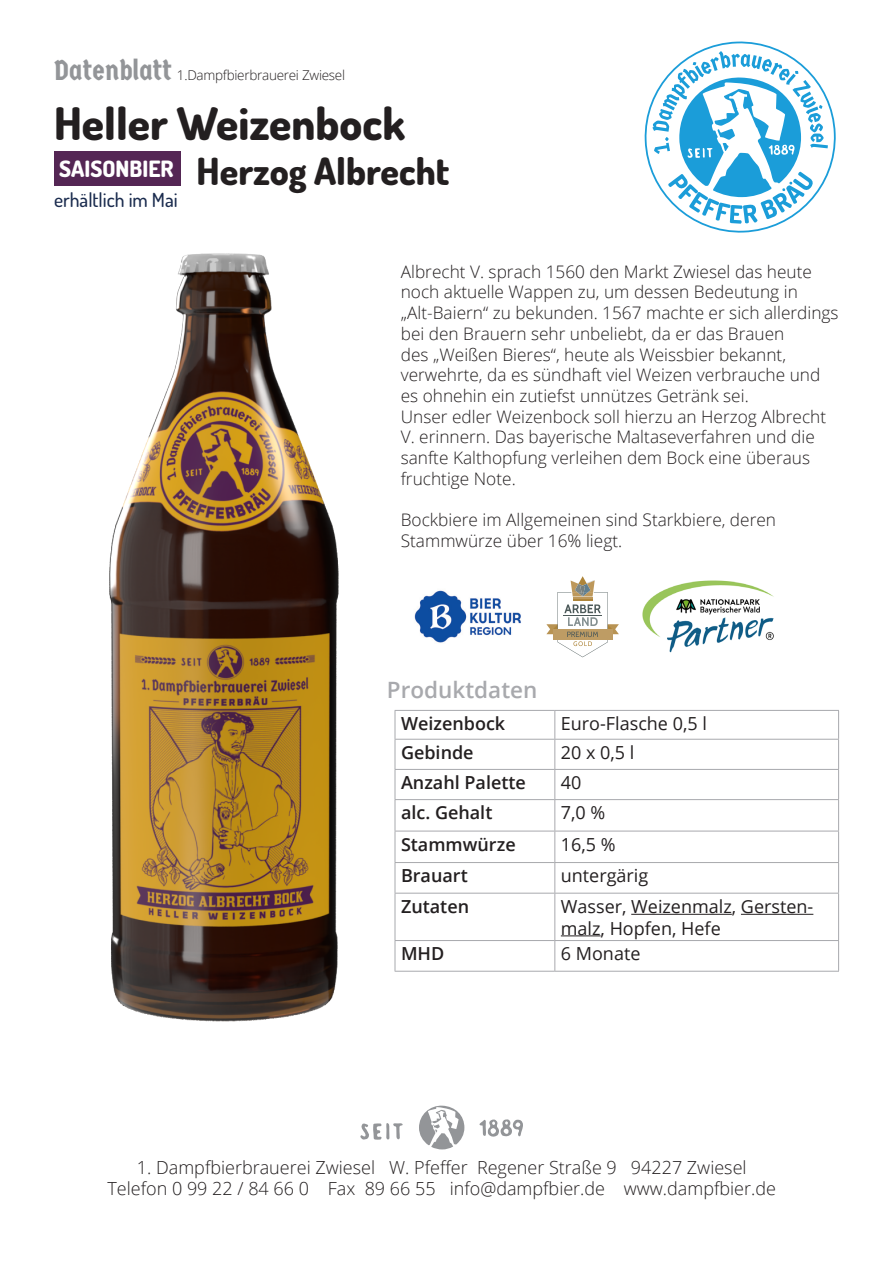
<style>
.page{position:relative;width:893px;height:1263px;background:#fff}
.page>*{position:absolute;margin:0;border:0;box-sizing:border-box;transform-origin:0 0}
.t1{font:800 45px "Dosis";color:#231f20}
.t2{font:800 37.5px "Dosis";color:#231f20}
.t3{font:600 22.5px "Open Sans";color:#a8a9ad}
.t4{font:800 22.5px "Dosis";color:#fff}
.t5{font:500 19.5px "Dosis";color:#1a2b4e}
.t6{font:300 18px "Open Sans";color:#231f20}
.t7{font:18px/21.6px "Open Sans";color:#231f20}
.t8{font:600 18px "Open Sans";color:#231f20}
.t9{font:300 17.25px/20.7px "Open Sans";color:#231f20}
.t10{font:300 13.5px "Open Sans";letter-spacing:-.02em;color:#231f20}
.s1{font-family:"Germania One";font-weight:400;font-size:28.5px;color:#939598}
</style>
<div class="page">
<img style="left:414px;top:590px;width:107px;height:53px">
<svg style="left:546px;top:576px;width:73px;height:81px"></svg>
<img style="left:642px;top:580px;width:132px;height:73px">
<svg style="left:644px;top:41px;width:192px;height:192px"></svg>
<svg style="left:419px;top:1105px;width:45px;height:44px"></svg>
<svg style="left:360px;top:1123px;width:43px;height:17px"></svg>
<svg style="left:479px;top:1119px;width:44px;height:18px"></svg>
<hr style="left:395px;top:710px;width:160px;height:1px;background:#a8a9ad">
<hr style="left:555px;top:710px;width:284px;height:1px;background:#a8a9ad">
<hr style="left:395px;top:739px;width:160px;height:1px;background:#a8a9ad">
<hr style="left:555px;top:739px;width:284px;height:1px;background:#a8a9ad">
<hr style="left:395px;top:769px;width:160px;height:1px;background:#a8a9ad">
<svg style="left:395px;top:711px;width:1px;height:88px"></svg>
<hr style="left:555px;top:769px;width:284px;height:1px;background:#a8a9ad">
<svg style="left:554px;top:711px;width:1px;height:88px"></svg>
<svg style="left:838px;top:711px;width:1px;height:88px"></svg>
<hr style="left:395px;top:799px;width:160px;height:1px;background:#a8a9ad">
<hr style="left:395px;top:800px;width:1px;height:31px;background:#a8a9ad">
<hr style="left:555px;top:799px;width:284px;height:1px;background:#a8a9ad">
<hr style="left:554px;top:800px;width:1px;height:31px;background:#a8a9ad">
<hr style="left:838px;top:800px;width:1px;height:31px;background:#a8a9ad">
<hr style="left:395px;top:831px;width:160px;height:1px;background:#a8a9ad">
<hr style="left:395px;top:831px;width:1px;height:31px;background:#a8a9ad">
<hr style="left:555px;top:831px;width:284px;height:1px;background:#a8a9ad">
<hr style="left:554px;top:831px;width:1px;height:31px;background:#a8a9ad">
<hr style="left:838px;top:831px;width:1px;height:31px;background:#a8a9ad">
<hr style="left:395px;top:862px;width:160px;height:1px;background:#a8a9ad">
<hr style="left:395px;top:863px;width:1px;height:30px;background:#a8a9ad">
<hr style="left:555px;top:862px;width:284px;height:1px;background:#a8a9ad">
<hr style="left:554px;top:863px;width:1px;height:30px;background:#a8a9ad">
<hr style="left:838px;top:863px;width:1px;height:30px;background:#a8a9ad">
<hr style="left:395px;top:893px;width:160px;height:1px;background:#a8a9ad">
<hr style="left:395px;top:893px;width:1px;height:47px;background:#a8a9ad">
<hr style="left:555px;top:893px;width:284px;height:1px;background:#a8a9ad">
<hr style="left:554px;top:893px;width:1px;height:47px;background:#a8a9ad">
<hr style="left:838px;top:893px;width:1px;height:47px;background:#a8a9ad">
<hr style="left:395px;top:940px;width:160px;height:1px;background:#a8a9ad">
<hr style="left:395px;top:941px;width:1px;height:30px;background:#a8a9ad">
<hr style="left:555px;top:940px;width:284px;height:1px;background:#a8a9ad">
<hr style="left:554px;top:941px;width:1px;height:30px;background:#a8a9ad">
<hr style="left:838px;top:941px;width:1px;height:30px;background:#a8a9ad">
<hr style="left:395px;top:971px;width:160px;height:1px;background:#a8a9ad">
<hr style="left:555px;top:971px;width:284px;height:1px;background:#a8a9ad">
<hr style="left:631px;top:914px;width:101px;height:1px;background:#231f20">
<hr style="left:741px;top:914px;width:72px;height:1px;background:#231f20">
<hr style="left:561px;top:935px;width:40px;height:1px;background:#231f20">
<img style="left:109px;top:253px;width:230px;height:769px">
<div style="left:54px;top:152px;width:126px;height:34px;background:#542654"></div>
<p class="t10" style="left:54px;top:66px;width:293px"><span class="s1">Datenblatt</span> 1.Dampfbierbrauerei Zwiesel</p>
<p class="t1" style="left:54px;top:94px;width:353px">Heller Weizenbock</p>
<p class="t2" style="left:197px;top:147px;width:255px">Herzog Albrecht</p>
<p class="t4" style="left:59px;top:154px;width:116px">SAISONBIER</p>
<p class="t5" style="left:54px;top:187px;width:125px">erhältlich im Mai</p>
<p class="t9" style="left:401px;top:261px;width:439px">Albrecht V. sprach 1560 den Markt Zwiesel das heute noch aktuelle Wappen zu, um dessen Bedeutung in „Alt-Baiern“ zu bekunden. 1567 machte er sich allerdings bei den Brauern sehr unbeliebt, da er das Brauen<br>des „Weißen Bieres“, heute als Weissbier bekannt, verwehrte, da es sündhaft viel Weizen verbrauche und es ohnehin ein zutiefst unnützes Getränk sei.<br>Unser edler Weizenbock soll hierzu an Herzog Albrecht V. erinnern. Das bayerische Maltaseverfahren und die sanfte Kalthopfung verleihen dem Bock eine überaus fruchtige Note.</p>
<p class="t9" style="left:401px;top:509px;width:377px">Bockbiere im Allgemeinen sind Starkbiere, deren<br>Stammwürze über 16% liegt.</p>
<p class="t3" style="left:387px;top:674px;width:152px">Produktdaten</p>
<p class="t8" style="left:401px;top:711px;width:106px">Weizenbock</p>
<p class="t7" style="left:561px;top:712px;width:148px">Euro-Flasche 0,5 l</p>
<p class="t8" style="left:401px;top:740px;width:74px">Gebinde</p>
<p class="t7" style="left:561px;top:741px;width:75px">20 x 0,5 l</p>
<p class="t8" style="left:401px;top:770px;width:126px">Anzahl Palette</p>
<p class="t7" style="left:561px;top:771px;width:22px">40</p>
<p class="t8" style="left:401px;top:800px;width:93px">alc. Gehalt</p>
<p class="t7" style="left:561px;top:801px;width:46px">7,0 %</p>
<p class="t8" style="left:401px;top:832px;width:116px">Stammwürze</p>
<p class="t7" style="left:561px;top:833px;width:56px">16,5 %</p>
<p class="t8" style="left:401px;top:863px;width:68px">Brauart</p>
<p class="t7" style="left:561px;top:864px;width:89px">untergärig</p>
<p class="t8" style="left:401px;top:894px;width:70px">Zutaten</p>
<p class="t7" style="left:561px;top:895px;width:254px">Wasser, Weizenmalz, Gersten&shy;malz, Hopfen, Hefe</p>
<p class="t8" style="left:401px;top:941px;width:45px">MHD</p>
<p class="t7" style="left:561px;top:942px;width:81px">6 Monate</p>
<p class="t6" style="left:137px;top:1155px;width:611px">1. Dampfbierbrauerei Zwiesel W. Pfeffer Regener Straße 9 94227 Zwiesel</p>
<p class="t6" style="left:108px;top:1176px;width:670px">Telefon 0 99 22 / 84 66 0 Fax 89 66 55 info@dampfbier.de www.dampfbier.de</p>
</div>
